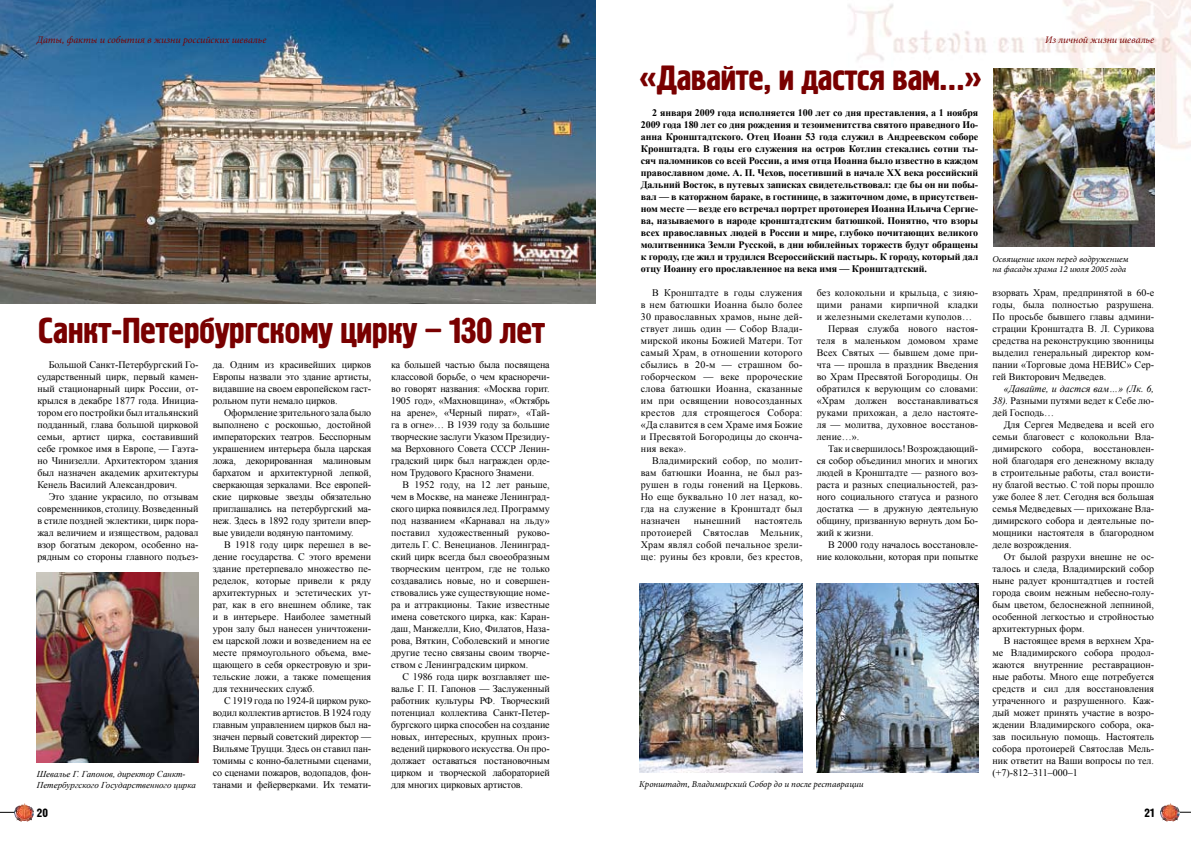
<style>
.page{position:relative;width:1191px;height:842px;background:#fff}
.page>*{position:absolute;margin:0;border:0;box-sizing:border-box;transform-origin:0 0}
.t1{font:36px "Hermes C";letter-spacing:-.02em;color:#790000}
.t2{font:35px "Hermes C";letter-spacing:-.02em;color:#790000}
.t3{font:12px "Hermes C";color:#000}
.t4{font:10px/12px "Times New Roman";color:#000;text-align:justify}
.t5{font:700 10px/12px "Times New Roman";letter-spacing:-.01em;color:#000;text-align:justify}
.t6{font:10px "Times New Roman";letter-spacing:.02em;color:#000}
.t7{font:italic 10px "Minion Pro";color:#790000}
.t8{font:italic 9px/10.8px "Minion Pro";color:#000}
.t9{font:italic 9px/10.8px "Times New Roman";color:#000}
.s1{font-style:italic}
</style>
<div class="page">
<img style="left:848px;top:0;width:343px;height:190px">
<img style="left:0;top:0;width:595px;height:303px">
<img style="left:37px;top:573px;width:161px;height:189px">
<img style="left:994px;top:68px;width:160px;height:179px">
<img style="left:816px;top:583px;width:162px;height:189px">
<img style="left:639px;top:583px;width:163px;height:189px">
<svg style="left:0;top:812px;width:14px;height:1px"></svg>
<img style="left:14px;top:804px;width:20px;height:17px">
<svg style="left:1179px;top:812px;width:12px;height:1px"></svg>
<img style="left:1160px;top:804px;width:19px;height:17px">
<p class="t7" style="left:37px;top:33px;width:231px">Даты, факты и события в жизни российских шевалье</p>
<h1 class="t1" style="left:37px;top:310px;width:509px">Санкт-Петербургскому цирку – 130 лет</h1>
<p class="t4" style="left:213px;top:359px;width:160px">да. Одним из красивейших цирков Европы назвали это здание артисты, видавшие на своем европейском гаст‑ рольном пути немало цирков.</p>
<p class="t4" style="left:213px;top:407px;width:160px;text-indent:11px">Оформление зрительного зала было выполнено с роскошью, достойной императорских театров. Бесспорным украшением интерьера была царская ложа, декорированная малиновым бархатом и архитектурной лепкой, сверкающая зеркалами. Все европей‑ ские цирковые звезды обязательно приглашались на петербургский ма‑ неж. Здесь в 1892 году зрители впер‑ вые увидели водяную пантомиму.</p>
<p class="t4" style="left:213px;top:539px;width:160px;text-indent:11px">В 1918 году цирк перешел в ве‑ дение государства. С этого времени здание претерпевало множество пе‑ ределок, которые привели к ряду архитектурных и эстетических ут‑ рат, как в его внешнем облике, так и в интерьере. Наиболее заметный урон залу был нанесен уничтожени‑ ем царской ложи и возведением на ее месте прямоугольного объема, вме‑ щающего в себя оркестровую и зри‑ тельские ложи, а также помещения для технических служб.</p>
<p class="t4" style="left:213px;top:695px;width:160px;text-indent:11px">С 1919 года по 1924‑й цирком руко‑ водил коллектив артистов. В 1924 году главным управлением цирков был на‑ значен первый советский директор — Вильяме Труцци. Здесь он ставил пан‑ томимы с конно-балетными сценами, со сценами пожаров, водопадов, фон‑ танами и фейерверками. Их темати‑</p>
<p class="t4" style="left:37px;top:359px;width:163px;text-indent:11px">Большой Санкт-Петербургский Го‑ сударственный цирк, первый камен‑ ный стационарный цирк России, от‑ крылся в декабре 1877 года. Инициа‑ тором его постройки был итальянский подданный, глава большой цирковой семьи, артист цирка, составивший себе громкое имя в Европе, — Гаэта‑ но Чинизелли. Архитектором здания был назначен академик архитектуры Кенель Василий Александрович.</p>
<p class="t4" style="left:37px;top:491px;width:163px;text-indent:11px">Это здание украсило, по отзывам современников, столицу. Возведенный в стиле поздней эклектики, цирк пора‑ жал величием и изяществом, радовал взор богатым декором, особенно на‑ рядным со стороны главного подъез‑</p>
<p class="t4" style="left:391px;top:359px;width:160px">ка большей частью была посвящена классовой борьбе, о чем красноречи‑ во говорят названия: «Москва горит.<br>1905 год», «Махновщина», «Октябрь на арене», «Черный пират», «Тай‑ га в огне»… В 1939 году за большие творческие заслуги Указом Президиу‑ ма Верховного Совета СССР Ленин‑ градский цирк был награжден орде‑ ном Трудового Красного Знамени.</p>
<p class="t4" style="left:391px;top:479px;width:160px;text-indent:11px">В 1952 году, на 12 лет раньше, чем в Москве, на манеже Ленинград‑ ского цирка появился лед. Программу под названием «Карнавал на льду» поставил художественный руково‑ дитель Г. С. Венецианов. Ленинград‑ ский цирк всегда был своеобразным творческим центром, где не только создавались новые, но и совершен‑ ствовались уже существующие номе‑ ра и аттракционы. Такие известные имена советского цирка, как: Каран‑ даш, Манжелли, Кио, Филатов, Наза‑ рова, Вяткин, Соболевский и многие другие тесно связаны своим творче‑ ством с Ленинградским цирком.</p>
<p class="t4" style="left:391px;top:671px;width:160px;text-indent:11px">С 1986 года цирк возглавляет ше‑ валье Г. П. Гапонов — Заслуженный работник культуры РФ. Творческий потенциал коллектива Санкт-Петер‑ бургского цирка способен на создание новых, интересных, крупных произ‑ ведений циркового искусства. Он про‑ должает оставаться постановочным цирком и творческой лабораторией для многих цирковых артистов.</p>
<p class="t9" style="left:37px;top:769px;width:160px">Шевалье Г. Гапонов, директор Санкт-<br>Петербургского Государственного цирка</p>
<h2 class="t2" style="left:638px;top:59px;width:346px">«Давайте, и дастся вам…»</h2>
<p class="t5" style="left:641px;top:106px;width:339px;text-indent:11px">2 января 2009 года исполняется 100 лет со дня преставления, а 1 ноября 2009 года 180 лет со дня рождения и тезоименитства святого праведного Ио&shy;анна Кронштадтского. Отец Иоанн 53 года служил в Андреевском соборе Кронштадта. В годы его служения на остров Котлин стекались сотни ты&shy;сяч паломников со всей России, а имя отца Иоанна было известно в каждом православном доме. А. П. Чехов, посетивший в начале ХХ века российский Дальний Восток, в путевых записках свидетельствовал: где бы он ни побы&shy;вал — в каторжном бараке, в гостинице, в зажиточном доме, в присутствен&shy;ном месте — везде его встречал портрет протоиерея Иоанна Ильича Сергие&shy;ва, называемого в народе кронштадтским батюшкой. Понятно, что взоры всех православных людей в России и мире, глубоко почитающих великого молитвенника Земли Русской, в дни юбилейных торжеств будут обращены к городу, где жил и трудился Всероссийский пастырь. К городу, который дал отцу Иоанну его прославленное на века имя — Кронштадтский.</p>
<p class="t4" style="left:641px;top:287px;width:163px;text-indent:11px">В Кронштадте в годы служения в нем батюшки Иоанна было более 30 православных храмов, ныне дей‑ ствует лишь один — Собор Влади‑ мирской иконы Божией Матери. Тот самый Храм, в отношении которого сбылись в 20‑м — страшном бо‑ гоборческом — веке пророческие слова батюшки Иоанна, сказанные им при освящении новосозданных крестов для строящегося Собора: «Да славится в сем Храме имя Божие и Пресвятой Богородицы до сконча‑ ния века».</p>
<p class="t4" style="left:641px;top:455px;width:163px;text-indent:11px">Владимирский собор, по молит‑ вам батюшки Иоанна, не был раз‑ рушен в годы гонений на Церковь.<br>Но еще буквально 10 лет назад, ко‑ гда на служение в Кронштадт был назначен</p>
<p class="t6" style="left:694px;top:514px;width:49px">нынешний</p>
<p class="t4" style="left:641px;top:515px;width:163px;text-indent:114px">настоятель протоиерей Святослав Мельник, Храм являл собой печальное зрели‑ ще: руины без кровли, без крестов,</p>
<p class="t6" style="left:816px;top:286px;width:163px">без колокольни и крыльца, с зияю‑</p>
<p class="t6" style="left:816px;top:298px;width:163px">щими ранами кирпичной кладки</p>
<p class="t6" style="left:816px;top:310px;width:157px">и железными скелетами куполов…</p>
<p class="t4" style="left:828px;top:323px;width:152px">Первая служба нового настоя‑</p>
<p class="t4" style="left:816px;top:335px;width:163px">теля в маленьком домовом храме</p>
<p class="t4" style="left:816px;top:347px;width:163px">Всех Святых — бывшем доме при‑</p>
<p class="t4" style="left:816px;top:359px;width:163px">чта — прошла в праздник Введения</p>
<p class="t4" style="left:816px;top:371px;width:163px">во Храм Пресвятой Богородицы. Он</p>
<p class="t4" style="left:816px;top:383px;width:163px">обратился к верующим со словами:</p>
<p class="t4" style="left:816px;top:395px;width:163px">«Храм должен восстанавливаться</p>
<p class="t4" style="left:816px;top:407px;width:163px">руками прихожан, а дело настояте‑</p>
<p class="t4" style="left:816px;top:419px;width:163px">ля — молитва, духовное восстанов‑</p>
<p class="t4" style="left:816px;top:431px;width:44px">ление…».</p>
<p class="t4" style="left:828px;top:443px;width:152px">Так и свершилось! Возрождающий‑</p>
<p class="t4" style="left:816px;top:455px;width:163px">ся собор объединил многих и многих</p>
<p class="t4" style="left:816px;top:467px;width:163px">людей в Кронштадте — разного воз‑</p>
<p class="t4" style="left:816px;top:479px;width:163px">раста и разных специальностей, раз‑</p>
<p class="t4" style="left:816px;top:491px;width:163px">ного социального статуса и разного</p>
<p class="t4" style="left:816px;top:503px;width:163px">достатка — в дружную деятельную</p>
<p class="t4" style="left:816px;top:515px;width:163px">общину, призванную вернуть дом Бо‑</p>
<p class="t4" style="left:816px;top:527px;width:58px">жий к жизни.</p>
<p class="t4" style="left:828px;top:539px;width:152px">В 2000 году началось восстановле‑</p>
<p class="t4" style="left:816px;top:551px;width:163px">ние колокольни, которая при попытке</p>
<p class="t8" style="left:639px;top:779px;width:226px">Кронштадт, Владимирский Собор до и после реставрации</p>
<p class="t7" style="left:1045px;top:33px;width:110px">Из личной жизни шевалье</p>
<p class="t8" style="left:992px;top:253px;width:138px">Освящение икон перед водружением на фасады храма 12 июля 2005 года</p>
<p class="t4" style="left:992px;top:287px;width:163px">взорвать Храм, предпринятой в 60‑е годы, была полностью разрушена.<br>По просьбе бывшего главы админи‑ страции Кронштадта В. Л. Сурикова средства на реконструкцию звонницы выделил генеральный директор ком‑ пании «Торговые дома НЕВИС» Сер‑ гей Викторович Медведев.</p>
<p class="t4" style="left:992px;top:383px;width:163px;text-indent:11px"><span class="s1">«Давайте, и дастся вам…» (Лк. 6, 38).</span> Разными путями ведет к Себе лю‑ дей Господь…</p>
<p class="t4" style="left:992px;top:419px;width:163px;text-indent:11px">Для Сергея Медведева и всей его семьи благовест с колокольни Вла‑ димирского собора, восстановлен‑ ной благодаря его денежному вкладу в строительные работы, стал воисти‑ ну благой вестью. С той поры прошло уже более 8 лет. Сегодня вся большая семья Медведевых — прихожане Вла‑ димирского собора и деятельные по‑ мощники настоятеля в благородном деле возрождения.</p>
<p class="t4" style="left:992px;top:551px;width:163px;text-indent:11px">От былой разрухи внешне не ос‑ талось и следа, Владимирский собор ныне радует кронштадтцев и гостей города своим нежным небесно-голу‑ бым цветом, белоснежной лепниной, особенной легкостью и стройностью архитектурных форм.</p>
<p class="t4" style="left:992px;top:635px;width:163px;text-indent:11px">В настоящее время в верхнем Хра‑ ме Владимирского собора продол‑ жаются внутренние реставрацион‑ ные работы. Много еще потребуется средств и сил для восстановления утраченного и разрушенного. Каж‑ дый может принять участие в возро‑ ждении Владимирского собора, ока‑ зав посильную помощь. Настоятель собора протоиерей Святослав Мель‑ ник ответит на Ваши вопросы по тел. (+7)-812–311–000–1</p>
<p class="t3" style="left:37px;top:806px;width:13px">20</p>
<p class="t3" style="left:1144px;top:806px;width:11px">21</p>
</div>
